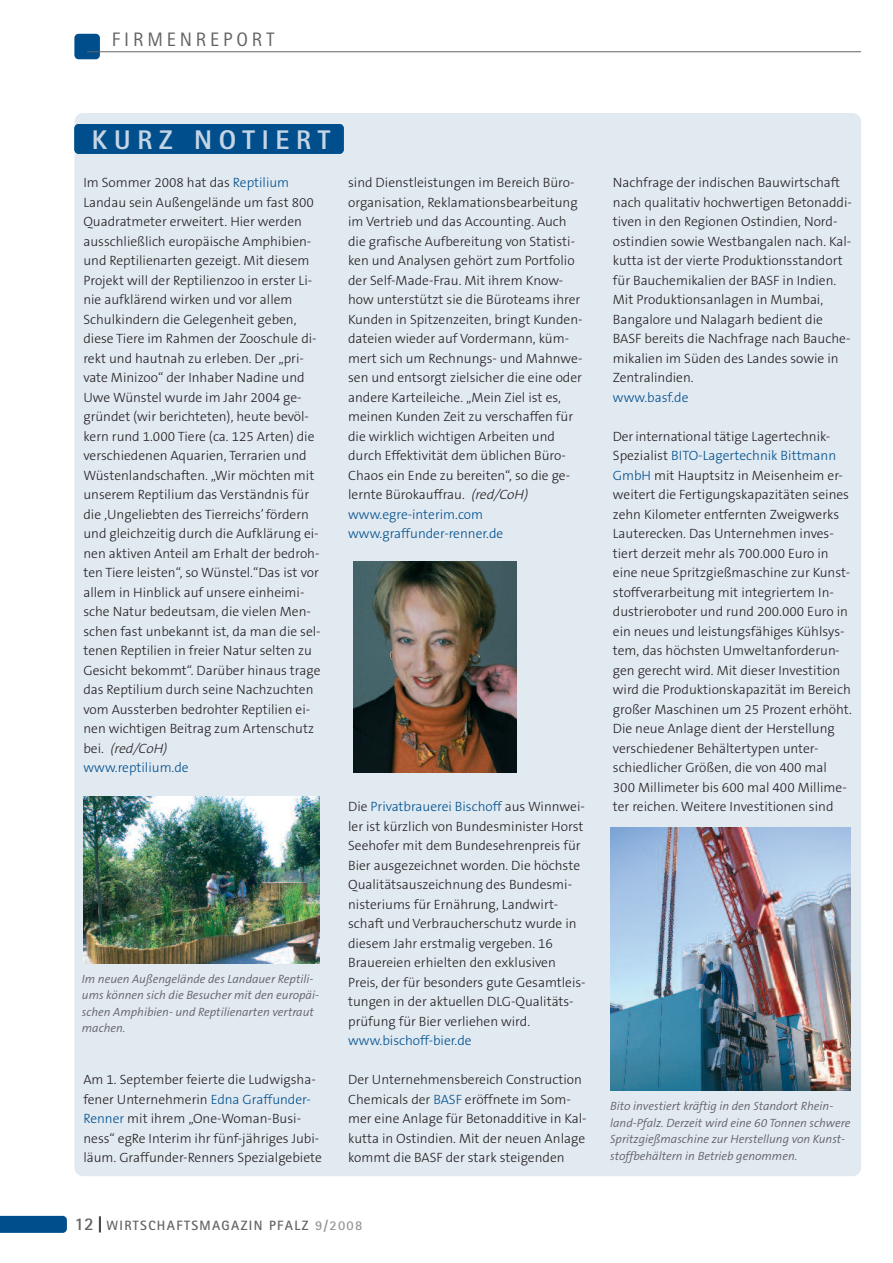
<style>
.page{position:relative;width:893px;height:1263px;background:#fff}
.page>*{position:absolute;margin:0;border:0;box-sizing:border-box;transform-origin:0 0}
.t1{font:800 27px "Rotis Sans Serif";letter-spacing:.25em;color:#c5d5e5}
.t2{font:19.5px "Rotis Sans Serif";letter-spacing:.2em;color:#636366}
.t3{font:300 13.5px/19.5px "The Sans B3";color:#231f20}
.t4{font:700 13.5px "Rotis Sans Serif";letter-spacing:.1em;color:#636366}
.t5{font:italic 300 12px/16.5px "The Sans B4";color:#636366}
.s1{color:#004f8c}
.s2{font-style:italic}
.s3{font-size:18px}
.s4{font-size:18px;color:#231f20}
.s5{color:#939598}
</style>
<div class="page">
<svg style="left:0;top:1216px;width:67px;height:17px"></svg>
<div style="left:74px;top:34px;width:26px;height:25px;background:#004f8c;border-radius:4px"></div>
<hr style="left:87px;top:51px;width:774px;height:1px;background:#636366">
<div style="left:74px;top:113px;width:787px;height:1063px;background:#e1e9f1;border-radius:9px"></div>
<div style="left:74px;top:124px;width:270px;height:30px;background:#004f8c;border-radius:4px"></div>
<img style="left:354px;top:561px;width:163px;height:211px">
<img style="left:83px;top:796px;width:237px;height:167px">
<img style="left:610px;top:828px;width:240px;height:262px">
<p class="t2" style="left:112px;top:32px;width:164px">FIRMENREPORT</p>
<p class="t1" style="left:92px;top:130px;width:240px">KURZ NOTIERT</p>
<p class="t3" style="left:83px;top:173px;width:239px">Im Sommer 2008 hat das <span class="s1">Reptilium </span>Landau sein Außengelände um fast 800<br>Quadratmeter erweitert. Hier werden ausschließlich europäische Amphibien&shy;und Reptilienarten gezeigt. Mit diesem Projekt will der Reptilienzoo in erster Li&shy;nie aufklärend wirken und vor allem Schulkindern die Gelegenheit geben, diese Tiere im Rahmen der Zooschule di&shy;rekt und hautnah zu erleben. Der „pri&shy;vate Minizoo“ der Inhaber Nadine und Uwe Wünstel wurde im Jahr 2004 ge&shy;gründet (wir berichteten), heute bevöl&shy;kern rund 1.000 Tiere (ca. 125 Arten) die verschiedenen Aquarien, Terrarien und Wüstenlandschaften. „Wir möchten mit unserem Reptilium das Verständnis für die ‚Ungeliebten des Tierreichs’fördern und gleichzeitig durch die Aufklärung ei&shy;nen aktiven Anteil am Erhalt der bedroh&shy;ten Tiere leisten“, so Wünstel.“Das ist vor allem in Hinblick auf unsere einheimi&shy;sche Natur bedeutsam, die vielen Men&shy;schen fast unbekannt ist, da man die sel&shy;tenen Reptilien in freier Natur selten zu Gesicht bekommt“. Darüber hinaus trage das Reptilium durch seine Nachzuchten vom Aussterben bedrohter Reptilien ei&shy;nen wichtigen Beitrag zum Artenschutz b e i . <span class="s2">(red/CoH)<br></span><span class="s1">www.reptilium.de</span></p>
<p class="t5" style="left:82px;top:971px;width:239px">Im neuen Außengelände des Landauer Reptili&shy;ums können sich die Besucher mit den europäi&shy;schen Amphibien- und Reptilienarten vertraut machen.</p>
<p class="t3" style="left:83px;top:1070px;width:240px">Am 1. September feierte die Ludwigsha&shy;fener Unternehmerin <span class="s1">Edna Graffunder-Renner</span> mit ihrem „One-Woman-Busi&shy;ness“ egRe Interim ihr fünf-jähriges Jubi&shy;läum. Graffunder-Renners Spezialgebiete</p>
<p class="t3" style="left:348px;top:173px;width:236px">sind Dienstleistungen im Bereich Büro&shy;organisation, Reklamationsbearbeitung im Vertrieb und das Accounting. Auch die grafische Aufbereitung von Statisti&shy;ken und Analysen gehört zum Portfolio der Self-Made-Frau. Mit ihrem Know&shy;how unterstützt sie die Büroteams ihrer Kunden in Spitzenzeiten, bringt Kunden&shy;dateien wieder auf Vordermann, küm&shy;mert sich um Rechnungs- und Mahnwe&shy;sen und entsorgt zielsicher die eine oder andere Karteileiche. „Mein Ziel ist es, meinen Kunden Zeit zu verschaffen für die wirklich wichtigen Arbeiten und durch Effektivität dem üblichen Büro-Chaos ein Ende zu bereiten“, so die ge&shy;lernte Bürokauffrau. <span class="s2">(red/CoH) </span><span class="s1">www.egre-interim.com www.graffunder-renner.de</span></p>
<p class="t3" style="left:348px;top:797px;width:239px">Die <span class="s1">Privatbrauerei Bischoff</span> aus Winnwei&shy;ler ist kürzlich von Bundesminister Horst Seehofer mit dem Bundesehrenpreis für Bier ausgezeichnet worden. Die höchste Qualitätsauszeichnung des Bundesmi&shy;nisteriums für Ernährung, Landwirt&shy;schaft und Verbraucherschutz wurde in diesem Jahr erstmalig vergeben. 16<br>Brauereien erhielten den exklusiven Preis, der für besonders gute Gesamtleis&shy;tungen in der aktuellen DLG-Qualitäts&shy;prüfung für Bier verliehen wird. <span class="s1">www.bischoff-bier.de</span></p>
<p class="t3" style="left:348px;top:1070px;width:240px">Der Unternehmensbereich Construction Chemicals der <span class="s1">BASF</span> eröffnete im Som&shy;mer eine Anlage für Betonadditive in Kal&shy;kutta in Ostindien. Mit der neuen Anlage kommt die BASF der stark steigenden</p>
<p class="t4" style="left:74px;top:1221px;width:290px"><span class="s3">12</span> <span class="s4">|</span> WIRTSCHAFTSMAGAZIN PFALZ <span class="s5">9/2008</span></p>
<p class="t3" style="left:613px;top:173px;width:240px">Nachfrage der indischen Bauwirtschaft nach qualitativ hochwertigen Betonaddi&shy;tiven in den Regionen Ostindien, Nord&shy;ostindien sowie Westbangalen nach. Kal&shy;kutta ist der vierte Produktionsstandort für Bauchemikalien der BASF in Indien.<br>Mit Produktionsanlagen in Mumbai, Bangalore und Nalagarh bedient die BASF bereits die Nachfrage nach Bauche&shy;mikalien im Süden des Landes sowie in Zentralindien.<br><span class="s1">www.basf.de</span></p>
<p class="t3" style="left:613px;top:427px;width:241px">Der international tätige Lagertechnik-Spezialist <span class="s1">BITO-Lagertechnik Bittmann GmbH</span> mit Hauptsitz in Meisenheim er&shy;weitert die Fertigungskapazitäten seines zehn Kilometer entfernten Zweigwerks Lauterecken. Das Unternehmen inves&shy;tiert derzeit mehr als 700.000 Euro in eine neue Spritzgießmaschine zur Kunst&shy;stoffverarbeitung mit integriertem In&shy;dustrieroboter und rund 200.000 Euro in ein neues und leistungsfähiges Kühlsys&shy;tem, das höchsten Umweltanforderun&shy;gen gerecht wird. Mit dieser Investition wird die Produktionskapazität im Bereich großer Maschinen um 25 Prozent erhöht.<br>Die neue Anlage dient der Herstellung verschiedener Behältertypen unter&shy;schiedlicher Größen, die von 400 mal 300 Millimeter bis 600 mal 400 Millime&shy;ter reichen. Weitere Investitionen sind</p>
<p class="t5" style="left:610px;top:1098px;width:242px">Bito investiert kräftig in den Standort Rhein&shy;land-Pfalz. Derzeit wird eine 60 Tonnen schwere Spritzgießmaschine zur Herstellung von Kunst&shy;stoffbehältern in Betrieb genommen.</p>
</div>
